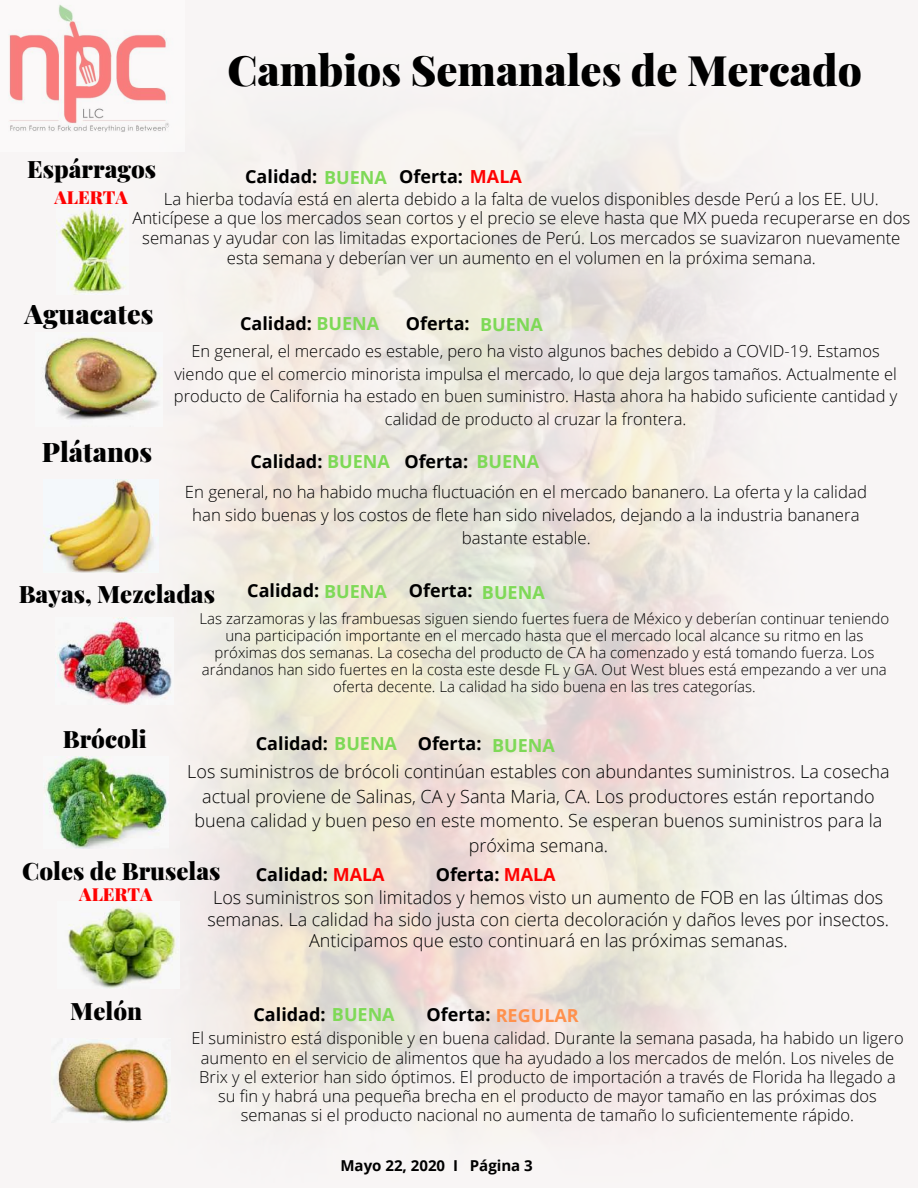
<style>
.page{position:relative;width:918px;height:1188px;background:#fff}
.page>*{position:absolute;margin:0;border:0;box-sizing:border-box;transform-origin:0 0}
.t1{font:900 42px "Playfair Display";color:#000}
.t2{font:900 27px "Playfair Display";color:#000}
.t3{font:900 24px "Playfair Display";color:#000}
.t4{font:300 18px/24.8px "Open Sans";color:#000;text-align:center}
.t5{font:700 18px "Open Sans";color:#000}
.t6{font:700 18px "Open Sans";color:#7ed957}
.t7{font:900 18px "Playfair Display";color:#ff0202}
.t8{font:300 16.8px/20px "Open Sans";color:#000;text-align:center}
.t9{font:300 16.5px/19.2px "Open Sans";color:#000;text-align:center}
.t10{font:300 15px/16.8px "Open Sans";color:#000;text-align:center}
.t11{font:700 15px "Open Sans";color:#000}
.s1{color:#7ed957}
.s2{color:#ff0202}
.s3{color:#ff914d}
</style>
<div class="page">
<img style="left:56px;top:209px;width:72px;height:85px">
<img style="left:0;top:0;width:184px;height:152px">
<img style="left:36px;top:333px;width:127px;height:93px">
<img style="left:44px;top:479px;width:115px;height:93px">
<img style="left:56px;top:617px;width:118px;height:87px">
<img style="left:44px;top:757px;width:125px;height:91px">
<img style="left:57px;top:902px;width:123px;height:87px">
<img style="left:52px;top:1039px;width:118px;height:83px">
<h1 class="t1" style="left:227px;top:41px;width:636px">Cambios Semanales de Mercado</h1>
<h3 class="t3" style="left:27px;top:152px;width:130px">Espárragos</h3>
<p class="t8" style="left:132px;top:188px;width:780px">La hierba todavía está en alerta debido a la falta de vuelos disponibles desde Perú a los EE. UU.<br>Anticípese a que los mercados sean cortos y el precio se eleve hasta que MX pueda recuperarse en dos semanas y ayudar con las limitadas exportaciones de Perú. Los mercados se suavizaron nuevamente esta semana y deberían ver un aumento en el volumen en la próxima semana.</p>
<p class="t5" style="left:245px;top:164px;width:278px">Calidad: <span class="s1">BUENA</span> Oferta: <span class="s2">MALA</span></p>
<p class="t7" style="left:54px;top:184px;width:75px">ALERTA</p>
<h2 class="t2" style="left:25px;top:294px;width:130px">Aguacates</h2>
<h2 class="t2" style="left:42px;top:433px;width:112px">Plátanos</h2>
<p class="t5" style="left:240px;top:311px;width:141px">Calidad: <span class="s1">BUENA</span></p>
<p class="t5" style="left:406px;top:311px;width:65px">Oferta:</p>
<p class="t9" style="left:174px;top:340px;width:725px;line-height:22.5px">En general, el mercado es estable, pero ha visto algunos baches debido a COVID-19. Estamos viendo que el comercio minorista impulsa el mercado, lo que deja largos tamaños. Actualmente el producto de California ha estado en buen suministro. Hasta ahora ha habido suficiente cantidad y calidad de producto al cruzar la frontera.</p>
<p class="t6" style="left:480px;top:312px;width:64px">BUENA</p>
<p class="t5" style="left:250px;top:448px;width:290px">Calidad: <span class="s1">BUENA</span> Oferta: <span class="s1">BUENA</span></p>
<p class="t8" style="left:185px;top:480px;width:684px;line-height:23.1px">En general, no ha habido mucha fluctuación en el mercado bananero. La oferta y la calidad han sido buenas y los costos de flete han sido nivelados, dejando a la industria bananera bastante estable.</p>
<h3 class="t3" style="left:19px;top:577px;width:198px">Bayas, Mezcladas</h3>
<p class="t5" style="left:247px;top:578px;width:227px">Calidad: <span class="s1">BUENA</span> Oferta:</p>
<p class="t6" style="left:482px;top:580px;width:64px">BUENA</p>
<h3 class="t3" style="left:63px;top:722px;width:85px">Brócoli</h3>
<p class="t10" style="left:200px;top:610px;width:691px">Las zarzamoras y las frambuesas siguen siendo fuertes fuera de México y deberían continuar teniendo una participación importante en el mercado hasta que el mercado local alcance su ritmo en las próximas dos semanas. La cosecha del producto de CA ha comenzado y está tomando fuerza. Los arándanos han sido fuertes en la costa este desde FL y GA. Out West blues está empezando a ver una oferta decente. La calidad ha sido buena en las tres categorías.</p>
<p class="t5" style="left:256px;top:731px;width:227px">Calidad: <span class="s1">BUENA</span> Oferta:</p>
<p class="t6" style="left:492px;top:733px;width:64px">BUENA</p>
<p class="t4" style="left:187px;top:759px;width:704px">Los suministros de brócoli continúan estables con abundantes suministros. La cosecha actual proviene de Salinas, CA y Santa Maria, CA. Los productores están reportando buena calidad y buen peso en este momento. Se esperan buenos suministros para la próxima semana.</p>
<h3 class="t3" style="left:22px;top:854px;width:200px">Coles de Bruselas</h3>
<p class="t4" style="left:207px;top:887px;width:683px;line-height:21.3px">Los suministros son limitados y hemos visto un aumento de FOB en las últimas dos semanas. La calidad ha sido justa con cierta decoloración y daños leves por insectos.<br>Anticipamos que esto continuará en las próximas semanas.</p>
<p class="t5" style="left:256px;top:862px;width:130px">Calidad: <span class="s2">MALA</span></p>
<p class="t5" style="left:436px;top:862px;width:121px">Oferta: <span class="s2">MALA</span></p>
<p class="t7" style="left:79px;top:882px;width:75px">ALERTA</p>
<h3 class="t3" style="left:70px;top:994px;width:73px">Melón</h3>
<p class="t5" style="left:254px;top:1001px;width:143px">Calidad: <span class="s1">BUENA</span></p>
<p class="t5" style="left:427px;top:1002px;width:154px">Oferta: <span class="s3">REGULAR</span></p>
<p class="t9" style="left:191px;top:1028px;width:714px">El suministro está disponible y en buena calidad. Durante la semana pasada, ha habido un ligero aumento en el servicio de alimentos que ha ayudado a los mercados de melón. Los niveles de Brix y el exterior han sido óptimos. El producto de importación a través de Florida ha llegado a su fin y habrá una pequeña brecha en el producto de mayor tamaño en las próximas dos semanas si el producto nacional no aumenta de tamaño lo suficientemente rápido.</p>
<p class="t11" style="left:340px;top:1155px;width:194px">Mayo 22, 2020 I Página 3</p>
</div>
